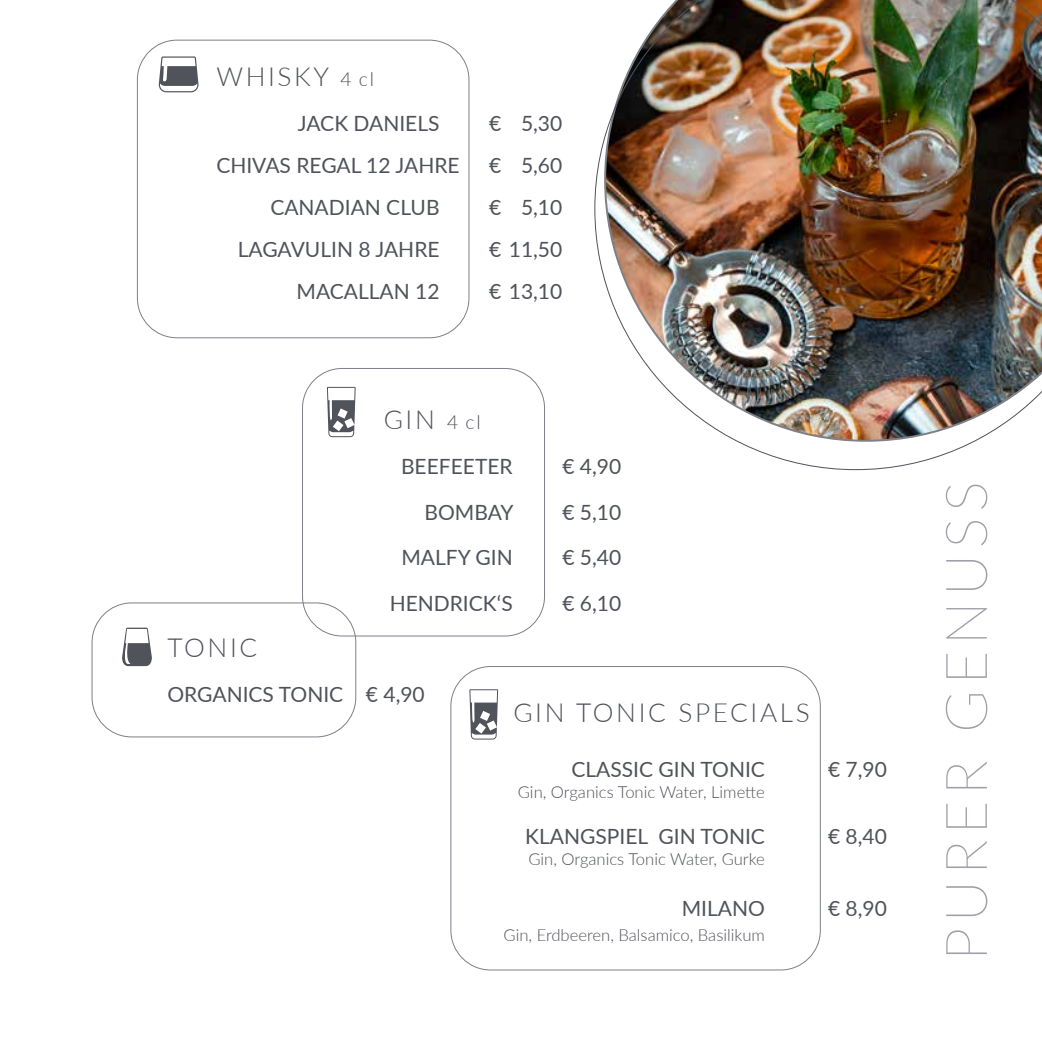
<style>
.page{position:relative;width:1042px;height:1042px;background:#fff}
.page>*{position:absolute;margin:0;border:0;box-sizing:border-box;transform-origin:0 0}
.t1{font:100 57.75px "Lato";letter-spacing:.1em;color:#a0a1a8}
.t2{font:300 26.25px "Lato";letter-spacing:.1em;color:#50535a}
.t3{font:21px "Lato";color:#50535a}
.t4{font:300 16.62px "Lato";color:#50535a}
.s1{font-size:19.25px}
</style>
<div class="page">
<div style="left:137px;top:40px;width:332px;height:298px;border:1px solid #7e8087;border-radius:40px"></div>
<svg style="left:327px;top:387px;width:29px;height:50px"></svg>
<div style="left:302px;top:368px;width:243px;height:268px;border:1px solid #7e8087;border-radius:40px"></div>
<svg style="left:159px;top:56px;width:40px;height:36px"></svg>
<div style="left:92px;top:602px;width:264px;height:135px;border:1px solid #7e8087;border-radius:40px"></div>
<svg style="left:122px;top:627px;width:30px;height:39px"></svg>
<img style="left:594px;top:0;width:448px;height:470px">
<svg style="left:469px;top:689px;width:29px;height:50px"></svg>
<p class="t2" style="left:216px;top:58px;width:159px">WHISKY <span class="s1">4 cl</span></p>
<p class="t3" style="left:298px;top:108px;width:143px">JACK DANIELS</p>
<p class="t3" style="left:489px;top:108px;width:75px">€ 5,30</p>
<p class="t3" style="left:216px;top:150px;width:245px">CHIVAS REGAL 12 JAHRE</p>
<p class="t3" style="left:489px;top:150px;width:75px">€ 5,60</p>
<p class="t3" style="left:270px;top:192px;width:171px">CANADIAN CLUB</p>
<p class="t3" style="left:489px;top:192px;width:75px">€ 5,10</p>
<p class="t3" style="left:238px;top:234px;width:203px">LAGAVULIN 8 JAHRE</p>
<p class="t3" style="left:489px;top:234px;width:75px">€ 11,50</p>
<p class="t3" style="left:296px;top:276px;width:145px">MACALLAN 12</p>
<p class="t3" style="left:489px;top:276px;width:75px">€ 13,10</p>
<p class="t2" style="left:384px;top:401px;width:99px">GIN <span class="s1">4 cl</span></p>
<p class="t3" style="left:401px;top:451px;width:113px">BEEFEETER</p>
<p class="t3" style="left:562px;top:451px;width:60px">€ 4,90</p>
<p class="t3" style="left:424px;top:497px;width:91px">BOMBAY</p>
<p class="t3" style="left:562px;top:497px;width:60px">€ 5,10</p>
<p class="t3" style="left:401px;top:542px;width:113px">MALFY GIN</p>
<p class="t3" style="left:562px;top:542px;width:60px">€ 5,40</p>
<p class="t3" style="left:390px;top:588px;width:125px">HENDRICK‘S</p>
<p class="t3" style="left:562px;top:588px;width:60px">€ 6,10</p>
<p class="t2" style="left:167px;top:630px;width:91px">TONIC</p>
<p class="t3" style="left:167px;top:680px;width:259px">ORGANICS TONIC € 4,90</p>
<p class="t2" style="left:513px;top:695px;width:298px">GIN TONIC SPECIALS</p>
<p class="t3" style="left:571px;top:754px;width:195px">CLASSIC GIN TONIC</p>
<p class="t3" style="left:828px;top:754px;width:60px">€ 7,90</p>
<p class="t4" style="left:518px;top:780px;width:248px">Gin, Organics Tonic Water, Limette</p>
<p class="t3" style="left:525px;top:822px;width:241px">KLANGSPIEL GIN TONIC</p>
<p class="t3" style="left:828px;top:822px;width:60px">€ 8,40</p>
<p class="t4" style="left:528px;top:848px;width:238px">Gin, Organics Tonic Water, Gurke</p>
<p class="t3" style="left:682px;top:893px;width:85px">MILANO</p>
<p class="t3" style="left:828px;top:893px;width:60px">€ 8,90</p>
<p class="t4" style="left:503px;top:923px;width:263px">Gin, Erdbeeren, Balsamico, Basilikum</p>
<h1 class="t1" style="left:926px;top:960px;width:481px;rotate:-90deg">PURER GENUSS</h1>
</div>
